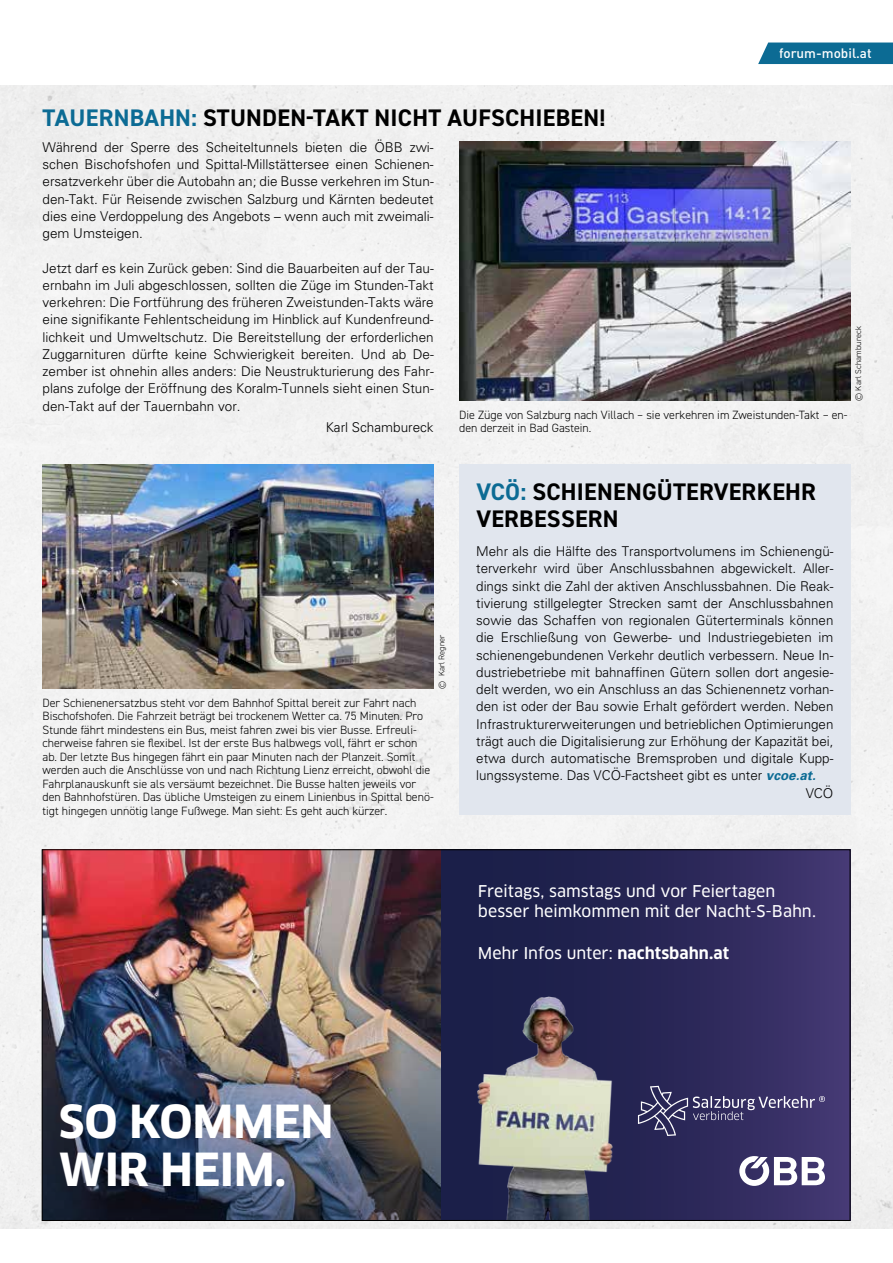
<style>
.page{position:relative;width:893px;height:1263px;background:#fff}
.page>*{position:absolute;margin:0;border:0;box-sizing:border-box;transform-origin:0 0}
.t1{font:700 44.55px/47.7px "Clan OT";letter-spacing:-.01em;color:#fff}
.t2{font:700 24px/27px "DIN2014";letter-spacing:.01em;color:#000}
.t3{font:15.9px/20.7px "Clan OT News";color:#fff}
.t4{font:300 13.5px/17.2px "Univers";color:#000;text-align:justify}
.t5{font:500 13.5px "DIN";color:#fff}
.t6{font:300 12px/13.5px "DIN2014";color:#000}
.t7{font:300 8.25px "DIN2014";letter-spacing:.01em;color:#000}
.s1{color:#0c6b94}
.s2{font-weight:700;font-style:italic;color:#0c6b94}
.s3{font-family:"Clan OT";font-weight:700}
</style>
<div class="page">
<div style="left:0;top:85px;width:893px;height:1144px;background:#f2f2f2"></div>
<img style="left:459px;top:141px;width:391px;height:260px">
<div style="left:758px;top:43px;width:135px;height:21px;background:#0c6b94"></div>
<img style="left:44px;top:851px;width:398px;height:155px">
<img style="left:44px;top:1006px;width:379px;height:213px">
<div style="left:442px;top:850px;width:408px;height:370px;background:linear-gradient(to right,#141a41,#3f356d)"></div>
<svg style="left:739px;top:1156px;width:86px;height:30px"></svg>
<svg style="left:644px;top:1086px;width:181px;height:50px;background:#46416f"></svg>
<img style="left:423px;top:966px;width:221px;height:253px">
<img style="left:43px;top:465px;width:391px;height:224px">
<div style="left:459px;top:465px;width:391px;height:350px;background:#e1e6ee"></div>
<h2 class="t2" style="left:43px;top:104px;width:564px"><span class="s1">TAUERNBAHN:</span> STUNDEN-TAKT NICHT AUFSCHIEBEN!</h2>
<p class="t5" style="left:779px;top:44px;width:94px">forum-mobil.at</p>
<p class="t4" style="left:43px;top:138px;width:393px">Während der Sperre des Scheiteltunnels bieten die ÖBB zwi&shy;schen Bischofshofen und Spittal-Millstättersee einen Schienen&shy;ersatzverkehr über die Autobahn an; die Busse verkehren im Stun&shy;den-Takt. Für Reisende zwischen Salzburg und Kärnten bedeutet dies eine Verdoppelung des Angebots – wenn auch mit zweimali&shy;gem Umsteigen.</p>
<p class="t4" style="left:43px;top:259px;width:393px">Jetzt darf es kein Zurück geben: Sind die Bauarbeiten auf der Tau&shy;ernbahn im Juli abgeschlossen, sollten die Züge im Stunden-Takt verkehren: Die Fortführung des früheren Zweistunden-Takts wäre eine signifikante Fehlentscheidung im Hinblick auf Kundenfreund&shy;lichkeit und Umweltschutz. Die Bereitstellung der erforderlichen Zuggarnituren dürfte keine Schwierigkeit bereiten. Und ab De&shy;zember ist ohnehin alles anders: Die Neustrukturierung des Fahr&shy;plans zufolge der Eröffnung des Koralm-Tunnels sieht einen Stun&shy;den-Takt auf der Tauernbahn vor.</p>
<p class="t4" style="left:326px;top:418px;width:110px">Karl Schambureck</p>
<p class="t6" style="left:459px;top:408px;width:390px">Die Züge von Salzburg nach Villach – sie verkehren im Zweistunden-Takt – en&shy;den derzeit in Bad Gastein.</p>
<p class="t7" style="left:853px;top:401px;width:76px;rotate:-90deg">© Karl Schambureck</p>
<p class="t7" style="left:437px;top:689px;width:56px;rotate:-90deg">© Karl Regner</p>
<p class="t6" style="left:43px;top:696px;width:393px">Der Schienenersatzbus steht vor dem Bahnhof Spittal bereit zur Fahrt nach Bischofshofen. Die Fahrzeit beträgt bei trockenem Wetter ca. 75 Minuten. Pro Stunde fährt mindestens ein Bus, meist fahren zwei bis vier Busse. Erfreuli&shy;cherweise fahren sie flexibel. Ist der erste Bus halbwegs voll, fährt er schon ab. Der letzte Bus hingegen fährt ein paar Minuten nach der Planzeit. Somit werden auch die Anschlüsse von und nach Richtung Lienz erreicht, obwohl die Fahrplanauskunft sie als versäumt bezeichnet. Die Busse halten jeweils vor den Bahnhofstüren. Das übliche Umsteigen zu einem Linienbus in Spittal benö&shy;tigt hingegen unnötig lange Fußwege. Man sieht: Es geht auch kürzer.</p>
<h2 class="t2" style="left:476px;top:478px;width:341px"><span class="s1">VCÖ:</span> SCHIENENGÜTERVERKEHR<br>VERBESSERN</h2>
<p class="t4" style="left:476px;top:542px;width:359px">Mehr als die Hälfte des Transportvolumens im Schienengü-</p>
<p class="t4" style="left:476px;top:559px;width:359px">terverkehr wird über Anschlussbahnen abgewickelt. Aller-</p>
<p class="t4" style="left:476px;top:577px;width:359px">dings sinkt die Zahl der aktiven Anschlussbahnen. Die Reak-</p>
<p class="t4" style="left:476px;top:594px;width:359px">tivierung stillgelegter Strecken samt der Anschlussbahnen</p>
<p class="t4" style="left:476px;top:611px;width:359px">sowie das Schaffen von regionalen Güterterminals können</p>
<p class="t4" style="left:476px;top:628px;width:359px">die Erschließung von Gewerbe- und Industriegebieten im</p>
<p class="t4" style="left:476px;top:646px;width:359px">schienengebundenen Verkehr deutlich verbessern. Neue In-</p>
<p class="t4" style="left:476px;top:663px;width:359px">dustriebetriebe mit bahnaffinen Gütern sollen dort angesie-</p>
<p class="t4" style="left:476px;top:680px;width:359px">delt werden, wo ein Anschluss an das Schienennetz vorhan-</p>
<p class="t4" style="left:476px;top:697px;width:359px">den ist oder der Bau sowie Erhalt gefördert werden. Neben</p>
<p class="t4" style="left:476px;top:715px;width:359px">Infrastrukturerweiterungen und betrieblichen Optimierungen</p>
<p class="t4" style="left:476px;top:732px;width:359px">trägt auch die Digitalisierung zur Erhöhung der Kapazität bei,</p>
<p class="t4" style="left:476px;top:749px;width:359px">etwa durch automatische Bremsproben und digitale Kupp-</p>
<p class="t4" style="left:476px;top:766px;width:341px">lungssysteme. Das VCÖ-Factsheet gibt es unter <span class="s2">vcoe.at.</span></p>
<p class="t4" style="left:806px;top:784px;width:29px">VCÖ</p>
<p class="t3" style="left:478px;top:880px;width:340px">Freitags, samstags und vor Feiertagen besser heimkommen mit der Nacht-S-Bahn.</p>
<p class="t3" style="left:478px;top:942px;width:253px">Mehr Infos unter: <span class="s3">nachtsbahn.at</span></p>
<h1 class="t1" style="left:59px;top:1099px;width:276px">SO KOMMEN<br>WIR HEIM.</h1>
</div>
